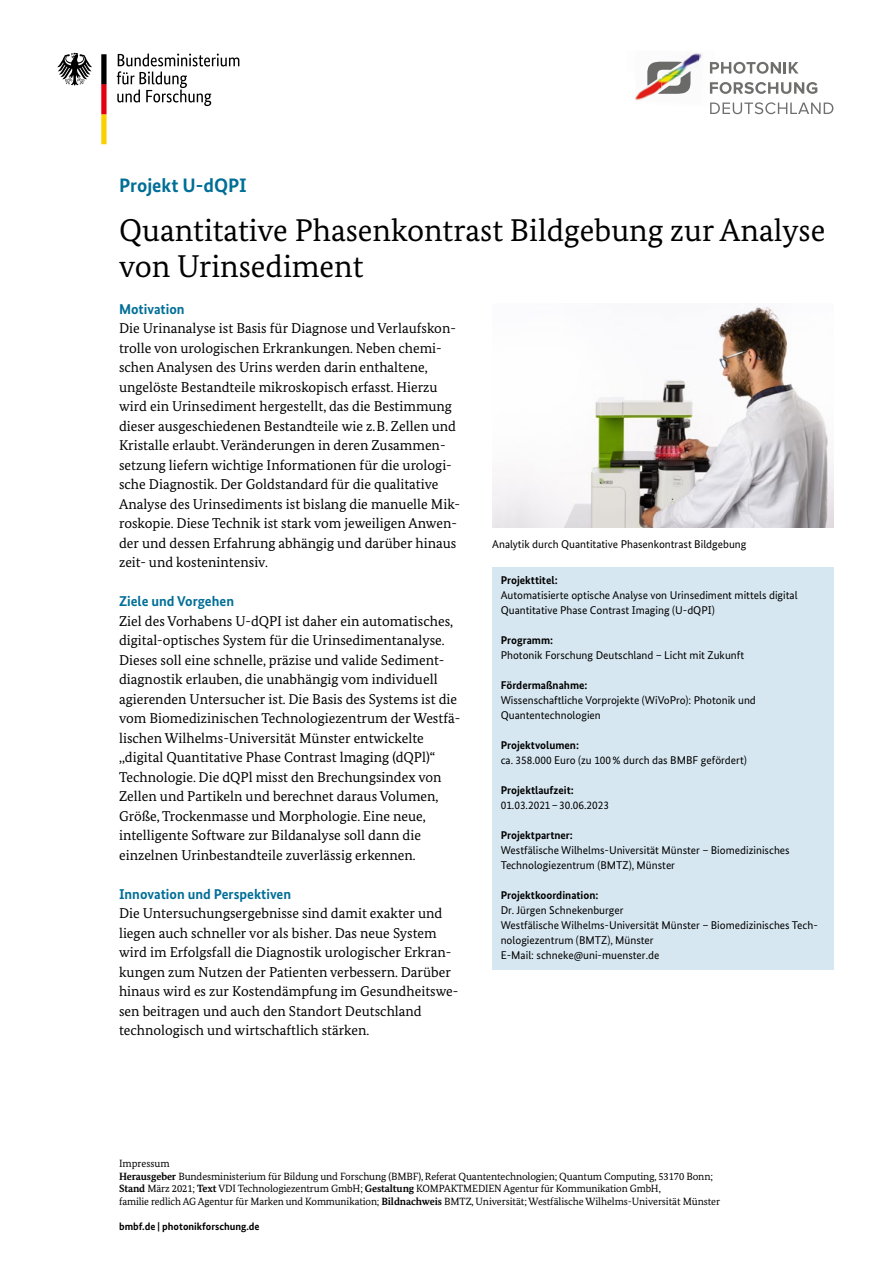
<style>
.page{position:relative;width:893px;height:1263px;background:#fff}
.page>*{position:absolute;margin:0;border:0;box-sizing:border-box;transform-origin:0 0}
.H1_Headline{font:31.5px/36px "Bundes Serif";color:#000}
.P_Subheadline{font:700 19.5px "Bundes Sans";color:#006e97}
.P_Fliess{font:14.25px/19.5px "Bundes Serif";color:#000}
.H2_Headline{font:700 14.25px "Bundes Sans";color:#006e97}
.P_Kasten{font:11.25px/15px "Bundes Sans";color:#000}
.BU_Caption{font:11.25px "Bundes Sans";color:#000}
.P_Impressum{font:10.5px/12.6px "Bundes Serif";letter-spacing:-.01em;color:#000}
.URL{font:700 10.5px "Bundes Sans";color:#000}
.H2_Impressum{font:10.5px "Bundes Serif";color:#000}
.s1{font-weight:700}
</style>
<div class="page">
<div style="left:492px;top:567px;width:341px;height:403px;background:#d7e7f1"></div>
<img style="left:492px;top:303px;width:341px;height:225px">
<svg style="left:117px;top:53px;width:122px;height:53px"></svg>
<svg style="left:57px;top:53px;width:35px;height:33px"></svg>
<svg style="left:101px;top:54px;width:6px;height:90px"></svg>
<img style="left:662px;top:53px;width:35px;height:21px">
<img style="left:697px;top:53px;width:13px;height:40px">
<img style="left:635px;top:87px;width:18px;height:14px">
<img style="left:690px;top:74px;width:8px;height:19px">
<svg style="left:710px;top:62px;width:89px;height:12px"></svg>
<svg style="left:710px;top:82px;width:107px;height:12px"></svg>
<svg style="left:710px;top:102px;width:123px;height:12px"></svg>
<svg style="left:647px;top:62px;width:43px;height:32px"></svg>
<p class="P_Subheadline" style="left:119px;top:174px;width:129px">Projekt U-dQPI</p>
<h1 class="H1_Headline" style="left:119px;top:212px;width:708px">Quantitative Phasenkontrast Bildgebung zur Analyse von Urinsediment</h1>
<h2 class="H2_Headline" style="left:119px;top:300px;width:67px">Motivation</h2>
<p class="P_Fliess" style="left:119px;top:318px;width:343px">Die Urinanalyse ist Basis für Diagnose und Verlaufskon&shy;trolle von urologischen Erkrankungen. Neben chemi&shy;schen Analysen des Urins werden darin enthaltene, ungelöste Bestandteile mikroskopisch erfasst. Hierzu wird ein Urinsediment hergestellt, das die Bestimmung dieser ausgeschiedenen Bestandteile wie z.B. Zellen und Kristalle erlaubt. Veränderungen in deren Zusammen&shy;setzung liefern wichtige Informationen für die urologi&shy;sche Diagnostik. Der Goldstandard für die qualitative Analyse des Urinsediments ist bislang die manuelle Mik&shy;roskopie. Diese Technik ist stark vom jeweiligen Anwen&shy;der und dessen Erfahrung abhängig und darüber hinaus zeit- und kostenintensiv.</p>
<h2 class="H2_Headline" style="left:119px;top:592px;width:116px">Ziele und Vorgehen</h2>
<p class="P_Fliess" style="left:119px;top:611px;width:343px">Ziel des Vorhabens U-dQPI ist daher ein automatisches, digital-optisches System für die Urinsedimentanalyse.<br>Dieses soll eine schnelle, präzise und valide Sediment&shy;diagnostik erlauben, die unabhängig vom individuell agierenden Untersucher ist. Die Basis des Systems ist die vom Biomedizinischen Technologiezentrum der Westfä&shy;lischen Wilhelms-Universität Münster entwickelte ,,digital Quantitative Phase Contrast lmaging (dQPl)“ Technologie. Die dQPl misst den Brechungsindex von Zellen und Partikeln und berechnet daraus Volumen, Größe, Trockenmasse und Morphologie. Eine neue, intelligente Software zur Bildanalyse soll dann die einzelnen Urinbestandteile zuverlässig erkennen.</p>
<h2 class="H2_Headline" style="left:119px;top:885px;width:174px">Innovation und Perspektiven</h2>
<p class="P_Fliess" style="left:119px;top:903px;width:341px">Die Untersuchungsergebnisse sind damit exakter und liegen auch schneller vor als bisher. Das neue System wird im Erfolgsfall die Diagnostik urologischer Erkran&shy;kungen zum Nutzen der Patienten verbessern. Darüber hinaus wird es zur Kostendämpfung im Gesundheitswe&shy;sen beitragen und auch den Standort Deutschland technologisch und wirtschaftlich stärken.</p>
<p class="BU_Caption" style="left:492px;top:537px;width:256px">Analytik durch Quantitative Phasenkontrast Bildgebung</p>
<p class="P_Kasten" style="left:501px;top:572px;width:298px"><span class="s1">Projekttitel:<br></span>Automatisierte optische Analyse von Urinsediment mittels digital<br>Quantitative Phase Contrast Imaging (U-dQPI)</p>
<p class="P_Kasten" style="left:501px;top:632px;width:245px"><span class="s1">Programm:<br></span>Photonik Forschung Deutschland – Licht mit Zukunft</p>
<p class="P_Kasten" style="left:501px;top:677px;width:257px"><span class="s1">Fördermaßnahme:<br></span>Wissenschaftliche Vorprojekte (WiVoPro): Photonik und<br>Quantentechnologien</p>
<p class="P_Kasten" style="left:501px;top:737px;width:248px"><span class="s1">Projektvolumen:<br></span>ca. 358.000 Euro (zu 100 % durch das BMBF gefördert)</p>
<p class="P_Kasten" style="left:501px;top:782px;width:110px"><span class="s1">Projektlaufzeit:<br></span>01.03.2021 – 30.06.2023</p>
<p class="P_Kasten" style="left:501px;top:827px;width:290px"><span class="s1">Projektpartner:<br></span>Westfälische Wilhelms-Universität Münster – Biomedizinisches<br>Technologiezentrum (BMTZ), Münster</p>
<p class="P_Kasten" style="left:501px;top:887px;width:319px"><span class="s1">Projektkoordination:<br></span>Dr. Jürgen Schnekenburger<br>Westfälische Wilhelms-Universität Münster – Biomedizinisches Tech&shy;nologiezentrum (BMTZ), Münster<br>E-Mail: schneke@uni-muenster.de</p>
<h2 class="H2_Impressum" style="left:119px;top:1157px;width:52px">Impressum</h2>
<p class="P_Impressum" style="left:119px;top:1170px;width:602px"><span class="s1">Herausgeber</span> Bundesministerium für Bildung und Forschung (BMBF), Referat Quantentechnologien; Quantum Computing, 53170 Bonn;<br><span class="s1">Stand</span> März 2021; <span class="s1">Text</span> VDI Technologiezentrum GmbH; <span class="s1">Gestaltung</span> KOMPAKTMEDIEN Agentur für Kommunikation GmbH,<br>familie redlich AG Agentur für Marken und Kommunikation; <span class="s1">Bildnachweis</span> BMTZ, Universität; Westfälische Wilhelms-Universität Münster</p>
<p class="URL" style="left:119px;top:1220px;width:142px">bmbf.de | photonikforschung.de</p>
</div>
